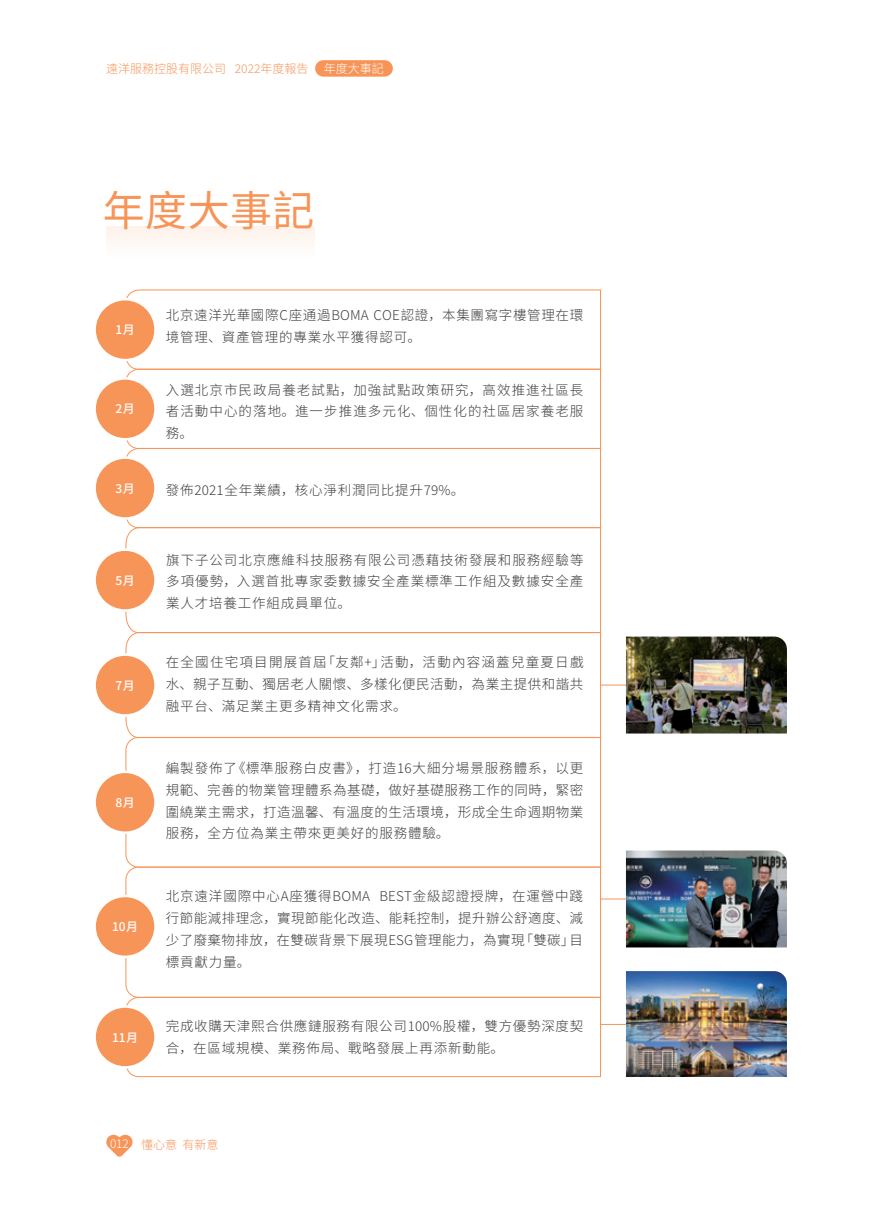
<style>
.page{position:relative;width:893px;height:1212px;background:#fff}
.page>*{position:absolute;margin:0;border:0;box-sizing:border-box;transform-origin:0 0}
.t1{font:42px "Source Han Sans CN";letter-spacing:.01em;color:#f79559}
._01_Body_Text{font:300 13.5px/21.8px "Source Han Sans CN";letter-spacing:.06em;color:#3e3e3f;text-align:justify}
.t2{font:300 12px "Source Han Sans CN";color:#f79559}
._01_Body_Text-2{font:500 12px "Source Han Sans CN";letter-spacing:.04em;color:#fff}
.t3{font:300 12px "Source Han Sans CN";color:#fff}
.s1{color:#fff}
</style>
<div class="page">
<div style="left:315px;top:60px;width:78px;height:17px;background:#f79559;border-radius:8px"></div>
<svg style="left:106px;top:1134px;width:27px;height:23px"></svg>
<div style="left:106px;top:227px;width:209px;height:41px;background:#fefaf7"></div>
<svg style="left:126px;top:289px;width:475px;height:238px"></svg>
<svg style="left:125px;top:527px;width:476px;height:105px"></svg>
<svg style="left:125px;top:632px;width:476px;height:105px"></svg>
<svg style="left:125px;top:737px;width:476px;height:129px"></svg>
<svg style="left:125px;top:866px;width:476px;height:130px"></svg>
<div style="left:95px;top:1006px;width:60px;height:61px;background:#f79559;border-radius:50%"></div>
<div style="left:93px;top:1005px;width:64px;height:63px;border:2px solid #fff;border-radius:50%"></div>
<div style="left:95px;top:896px;width:60px;height:61px;background:#f79559;border-radius:50%"></div>
<div style="left:93px;top:895px;width:64px;height:63px;border:2px solid #fff;border-radius:50%"></div>
<div style="left:95px;top:772px;width:60px;height:61px;background:#f79559;border-radius:50%"></div>
<div style="left:93px;top:771px;width:64px;height:63px;border:2px solid #fff;border-radius:50%"></div>
<div style="left:95px;top:655px;width:60px;height:60px;background:#f79559;border-radius:50%"></div>
<div style="left:93px;top:653px;width:64px;height:64px;border:2px solid #fff;border-radius:50%"></div>
<div style="left:95px;top:550px;width:60px;height:60px;background:#f79559;border-radius:50%"></div>
<div style="left:93px;top:548px;width:64px;height:64px;border:2px solid #fff;border-radius:50%"></div>
<div style="left:95px;top:458px;width:60px;height:60px;background:#f79559;border-radius:50%"></div>
<div style="left:93px;top:456px;width:64px;height:64px;border:2px solid #fff;border-radius:50%"></div>
<div style="left:95px;top:378px;width:60px;height:61px;background:#f79559;border-radius:50%"></div>
<div style="left:93px;top:377px;width:64px;height:63px;border:2px solid #fff;border-radius:50%"></div>
<div style="left:95px;top:299px;width:60px;height:61px;background:#f79559;border-radius:50%"></div>
<div style="left:93px;top:298px;width:64px;height:63px;border:2px solid #fff;border-radius:50%"></div>
<svg style="left:601px;top:685px;width:25px;height:1px"></svg>
<svg style="left:601px;top:898px;width:25px;height:1px"></svg>
<svg style="left:125px;top:996px;width:501px;height:81px"></svg>
<img style="left:626px;top:636px;width:161px;height:97px">
<img style="left:626px;top:850px;width:161px;height:97px">
<img style="left:626px;top:971px;width:161px;height:106px">
<p class="t2" style="left:106px;top:62px;width:204px">遠洋服務控股有限公司 2022年度報告</p>
<p class="t3" style="left:324px;top:62px;width:61px">年度大事記</p>
<h1 class="t1" style="left:103px;top:187px;width:213px">年度大事記</h1>
<p class="_01_Body_Text-2" style="left:115px;top:323px;width:21px">1月</p>
<p class="_01_Body_Text-2" style="left:115px;top:402px;width:21px">2月</p>
<p class="_01_Body_Text-2" style="left:115px;top:481px;width:21px">3月</p>
<p class="_01_Body_Text-2" style="left:115px;top:573px;width:21px">5月</p>
<p class="_01_Body_Text-2" style="left:115px;top:678px;width:21px">7月</p>
<p class="_01_Body_Text-2" style="left:115px;top:796px;width:21px">8月</p>
<p class="_01_Body_Text-2" style="left:112px;top:920px;width:28px">10月</p>
<p class="_01_Body_Text-2" style="left:112px;top:1030px;width:28px">11月</p>
<p class="_01_Body_Text" style="left:166px;top:304px;width:419px">北京遠洋光華國際C座通過BOMA COE認證，本集團寫字樓管理在環境管理、資產管理的專業水平獲得認可。</p>
<p class="_01_Body_Text" style="left:166px;top:379px;width:419px">入選北京市民政局養老試點，加強試點政策研究，高效推進社區長者活動中心的落地。進一步推進多元化、個性化的社區居家養老服務。</p>
<p class="_01_Body_Text" style="left:166px;top:479px;width:300px">發佈2021全年業績，核心淨利潤同比提升79%。</p>
<p class="_01_Body_Text" style="left:166px;top:549px;width:419px">旗下子公司北京應維科技服務有限公司憑藉技術發展和服務經驗等多項優勢，入選首批專家委數據安全產業標準工作組及數據安全產業人才培養工作組成員單位。</p>
<p class="_01_Body_Text" style="left:166px;top:651px;width:419px">在全國住宅項目開展首屆「友鄰+」活動，活動內容涵蓋兒童夏日戲水、親子互動、獨居老人關懷、多樣化便民活動，為業主提供和諧共融平台、滿足業主更多精神文化需求。</p>
<p class="_01_Body_Text" style="left:166px;top:758px;width:419px">編製發佈了《標準服務白皮書》，打造16大細分場景服務體系，以更規範、完善的物業管理體系為基礎，做好基礎服務工作的同時，緊密圍繞業主需求，打造溫馨、有溫度的生活環境，形成全生命週期物業服務，全方位為業主帶來更美好的服務體驗。</p>
<p class="_01_Body_Text" style="left:166px;top:886px;width:419px">北京遠洋國際中心A座獲得BOMA BEST金級認證授牌，在運營中踐行節能減排理念，實現節能化改造、能耗控制，提升辦公舒適度、減少了廢棄物排放，在雙碳背景下展現ESG管理能力，為實現「雙碳」目標貢獻力量。</p>
<p class="_01_Body_Text" style="left:166px;top:1016px;width:419px">完成收購天津熙合供應鏈服務有限公司100%股權，雙方優勢深度契合，在區域規模、業務佈局、戰略發展上再添新動能。</p>
<p class="t2" style="left:110px;top:1138px;width:110px"><span class="s1">012</span> 懂心意 有新意</p>
</div>
